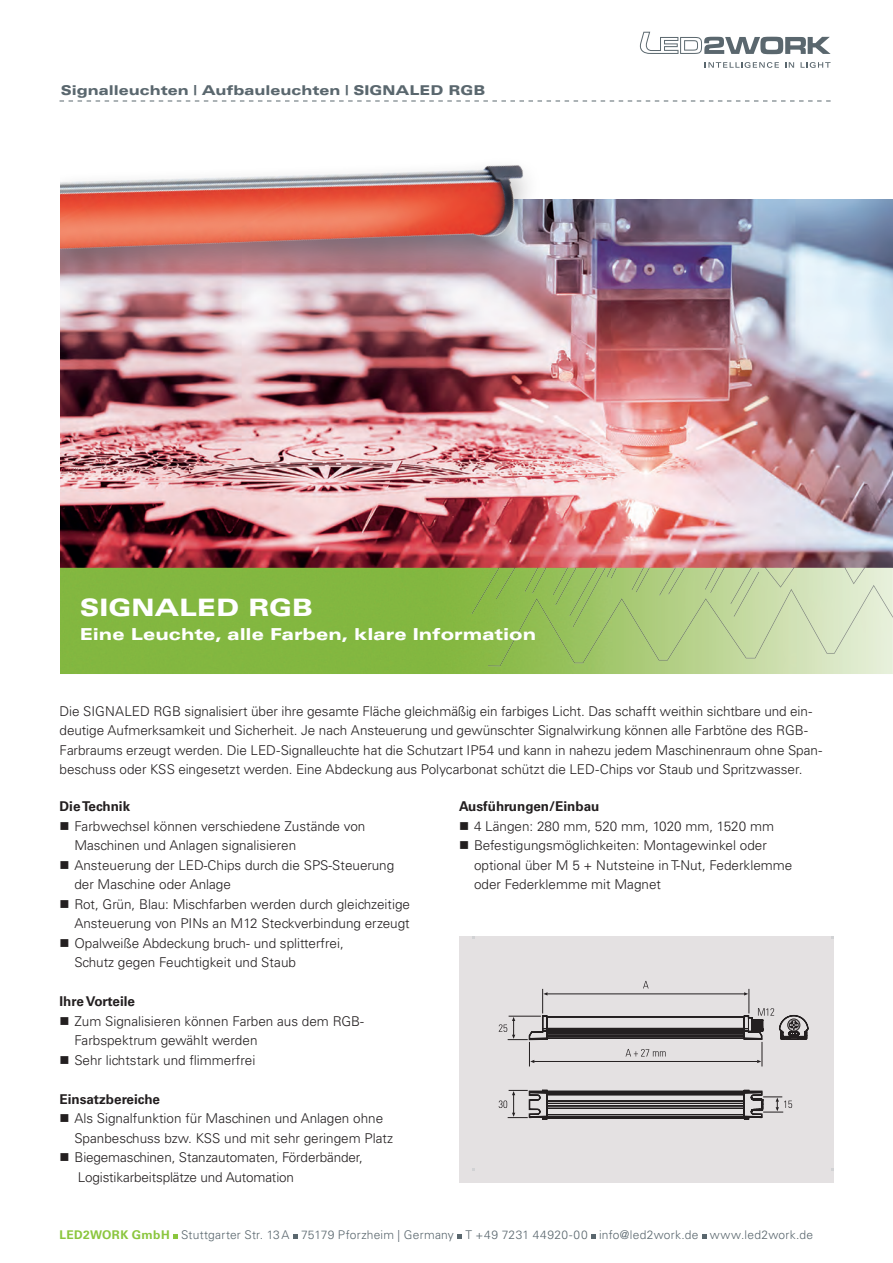
<style>
.page{position:relative;width:893px;height:1263px;background:#fff}
.page>*{position:absolute;margin:0;border:0;box-sizing:border-box;transform-origin:0 0}
.t1{font:900 expanded 24px "Univers LT Std";letter-spacing:-.005em;color:#fff}
.t2{font:900 expanded 16.5px "Univers LT Std";color:#fff}
.t3{font:300 13.5px/19.5px "Univers LT Std";color:#231f20}
.t4{font:700 13.5px "Univers LT Std";color:#231f20}
.t5{font:900 expanded 13.5px "Univers LT Std";color:#5a676e}
.t6{font:300 12px "Univers LT Std";letter-spacing:.02em;color:#5a676e}
.s1{font-weight:700;color:#8bc63e}
</style>
<div class="page">
<svg style="left:640px;top:32px;width:191px;height:22px"></svg>
<svg style="left:704px;top:62px;width:75px;height:6px"></svg>
<svg style="left:785px;top:62px;width:9px;height:6px"></svg>
<svg style="left:801px;top:62px;width:29px;height:6px"></svg>
<svg style="left:173px;top:1235px;width:4px;height:4px"></svg>
<svg style="left:293px;top:1235px;width:4px;height:4px"></svg>
<svg style="left:458px;top:1235px;width:4px;height:4px"></svg>
<svg style="left:591px;top:1235px;width:4px;height:4px"></svg>
<svg style="left:702px;top:1235px;width:4px;height:4px"></svg>
<svg style="left:60px;top:101px;width:771px;height:1px"></svg>
<img style="left:60px;top:200px;width:833px;height:474px">
<svg style="left:471px;top:554px;width:422px;height:112px;background:#b5c086"></svg>
<img style="left:631px;top:568px;width:5px;height:22px">
<img style="left:636px;top:568px;width:14px;height:24px">
<img style="left:659px;top:568px;width:17px;height:28px">
<img style="left:668px;top:568px;width:17px;height:26px">
<img style="left:710px;top:568px;width:15px;height:25px">
<img style="left:705px;top:568px;width:12px;height:22px">
<img style="left:765px;top:568px;width:29px;height:20px">
<img style="left:844px;top:568px;width:21px;height:16px">
<img style="left:555px;top:568px;width:21px;height:37px">
<img style="left:730px;top:568px;width:22px;height:36px">
<img style="left:734px;top:572px;width:25px;height:45px">
<img style="left:499px;top:568px;width:16px;height:31px">
<img style="left:471px;top:568px;width:28px;height:46px">
<div style="left:459px;top:936px;width:374px;height:246px;background:#e4e1e2"></div>
<svg style="left:499px;top:981px;width:310px;height:139px"></svg>
<img style="left:60px;top:165px;width:486px;height:361px">
<p class="t5" style="left:61px;top:82px;width:426px">Signalleuchten | Aufbauleuchten | SIGNALED RGB</p>
<h1 class="t1" style="left:80px;top:593px;width:235px">SIGNALED RGB</h1>
<p class="t2" style="left:80px;top:624px;width:458px">Eine Leuchte, alle Farben, klare Information</p>
<p class="t3" style="left:60px;top:701px;width:764px">Die SIGNALED RGB signalisiert über ihre gesamte Fläche gleichmäßig ein farbiges Licht. Das schafft weithin sichtbare und ein&shy;deutige Aufmerksamkeit und Sicherheit. Je nach Ansteuerung und gewünschter Signalwirkung können alle Farbtöne des RGB-Farbraums erzeugt werden. Die LED-Signalleuchte hat die Schutzart IP54 und kann in nahezu jedem Maschinenraum ohne Span&shy;beschuss oder KSS eingesetzt werden. Eine Abdeckung aus Polycarbonat schützt die LED-Chips vor Staub und Spritzwasser.</p>
<p class="t4" style="left:60px;top:799px;width:72px">Die Technik</p>
<p class="t3" style="left:74px;top:816px;width:337px">Farbwechsel können verschiedene Zustände von Maschinen und Anlagen signalisieren<br>Ansteuerung der LED-Chips durch die SPS-Steuerung der Maschine oder Anlage<br>Rot, Grün, Blau: Mischfarben werden durch gleichzeitige Ansteuerung von PINs an M12 Steckverbindung erzeugt Opalweiße Abdeckung bruch- und splitterfrei,<br>Schutz gegen Feuchtigkeit und Staub</p>
<p class="t4" style="left:59px;top:994px;width:77px">Ihre Vorteile</p>
<p class="t3" style="left:74px;top:1011px;width:291px">Zum Signalisieren können Farben aus dem RGB-<br>Farbspektrum gewählt werden<br>Sehr lichtstark und flimmerfrei</p>
<p class="t4" style="left:59px;top:1091px;width:102px">Einsatzbereiche</p>
<p class="t3" style="left:74px;top:1109px;width:320px">Als Signalfunktion für Maschinen und Anlagen ohne Spanbeschuss bzw. KSS und mit sehr geringem Platz Biegemaschinen, Stanzautomaten, Förderbänder, Logistikarbeitsplätze und Automation</p>
<p class="t4" style="left:459px;top:799px;width:142px">Ausführungen/Einbau</p>
<p class="t3" style="left:474px;top:816px;width:320px">4 Längen: 280 mm, 520 mm, 1020 mm, 1520 mm Befestigungsmöglichkeiten: Montagewinkel oder optional über M 5 + Nutsteine in T-Nut, Federklemme oder Federklemme mit Magnet</p>
<p class="t6" style="left:60px;top:1227px;width:755px"><span class="s1">LED2WORK GmbH</span> Stuttgarter Str. 13A 75179 Pforzheim | Germany T +49 7231 44920-00 info@led2work.de www.led2work.de</p>
</div>
